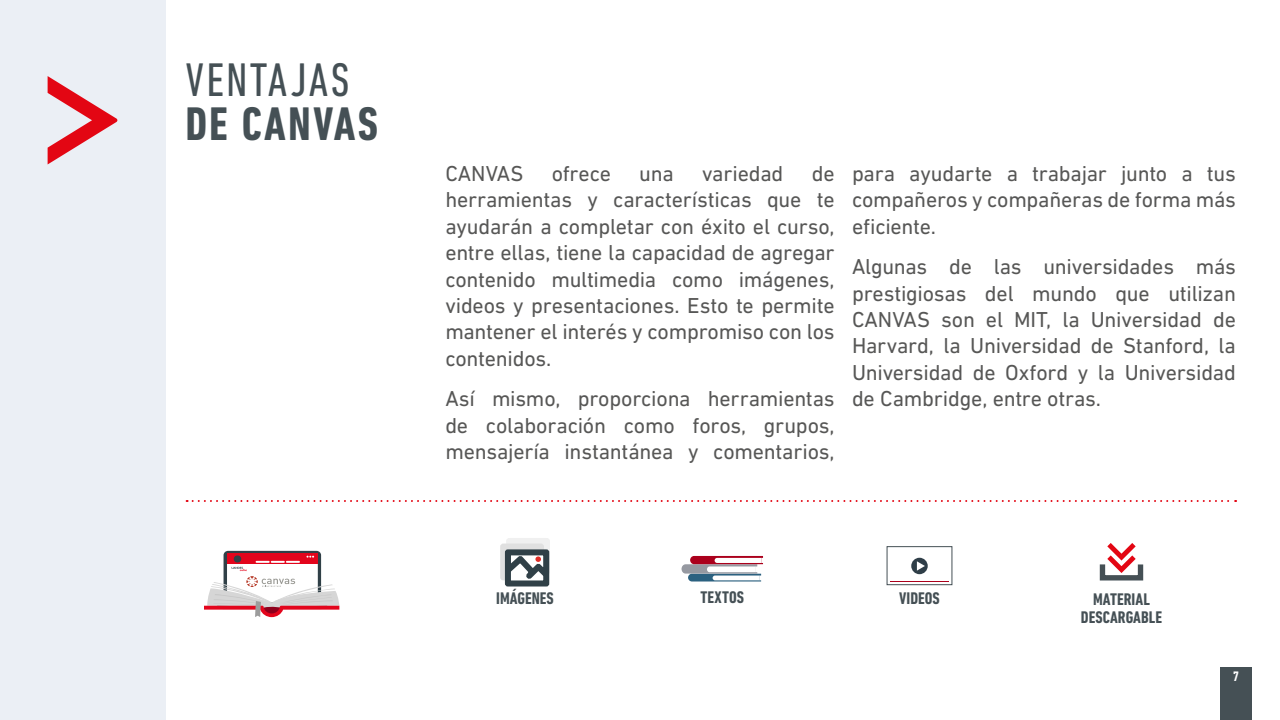
<style>
.page{position:relative;width:1280px;height:720px;background:#fff}
.page>*{position:absolute;margin:0;border:0;box-sizing:border-box;transform-origin:0 0}
.t1{font:condensed 48px "DIN Next LT Pro";letter-spacing:.045em;color:#455055}
.t2{font:700 condensed 48px "DIN Next LT Pro";letter-spacing:.045em;color:#455055}
.t3{font:22px/26.4px "DIN Next LT Pro";letter-spacing:-.01em;color:#575756;text-align:justify}
.t4{font:700 condensed 17.2px/17.7px "DIN Next LT Pro";letter-spacing:.005em;color:#455055;text-align:center}
.t5{font:700 condensed 14px "DIN Next LT Pro";color:#fff}
</style>
<div class="page">
<div style="left:0;top:0;width:165px;height:720px;background:#ebeff5"></div>
<svg style="left:48px;top:76px;width:69px;height:88px"></svg>
<svg style="left:187px;top:500px;width:1049px;height:117px"></svg>
<div style="left:1100px;top:562px;width:43px;height:19px;border:5px solid #455055"></div>
<div style="left:1221px;top:667px;width:31px;height:53px;background:#455055"></div>
<h1 class="t1" style="left:186px;top:53px;width:166px">VENTAJAS</h1>
<h1 class="t2" style="left:186px;top:96px;width:194px">DE CANVAS</h1>
<p class="t3" style="left:445px;top:160px;width:80px">CANVAS</p>
<p class="t3" style="left:552px;top:160px;width:61px">ofrece</p>
<p class="t3" style="left:639px;top:160px;width:36px">una</p>
<p class="t3" style="left:702px;top:160px;width:83px">variedad</p>
<p class="t3" style="left:445px;top:160px;width:391px;text-indent:366px">de herramientas y características que te ayudarán a completar con éxito el curso, entre ellas, tiene la capacidad de agregar contenido multimedia como imágenes, videos y presentaciones. Esto te permite mantener el interés y compromiso con los contenidos.</p>
<p class="t3" style="left:445px;top:385px;width:391px">Así mismo, proporciona herramientas de colaboración como foros, grupos, mensajería instantánea y comentarios,</p>
<p class="t3" style="left:852px;top:160px;width:385px">para ayudarte a trabajar junto a tus compañeros y compañeras de forma más eficiente.</p>
<p class="t3" style="left:852px;top:253px;width:386px">Algunas de las universidades más prestigiosas del mundo que utilizan CANVAS son el MIT, la Universidad de Harvard, la Universidad de Stanford, la Universidad de Oxford y la Universidad de Cambridge, entre otras.</p>
<p class="t4" style="left:496px;top:590px;width:59px">IMÁGENES</p>
<p class="t4" style="left:700px;top:589px;width:45px">TEXTOS</p>
<p class="t4" style="left:899px;top:590px;width:42px">VIDEOS</p>
<p class="t4" style="left:1081px;top:591px;width:83px">MATERIAL<br>DESCARGABLE</p>
<p class="t5" style="left:1233px;top:669px;width:7px">7</p>
</div>
